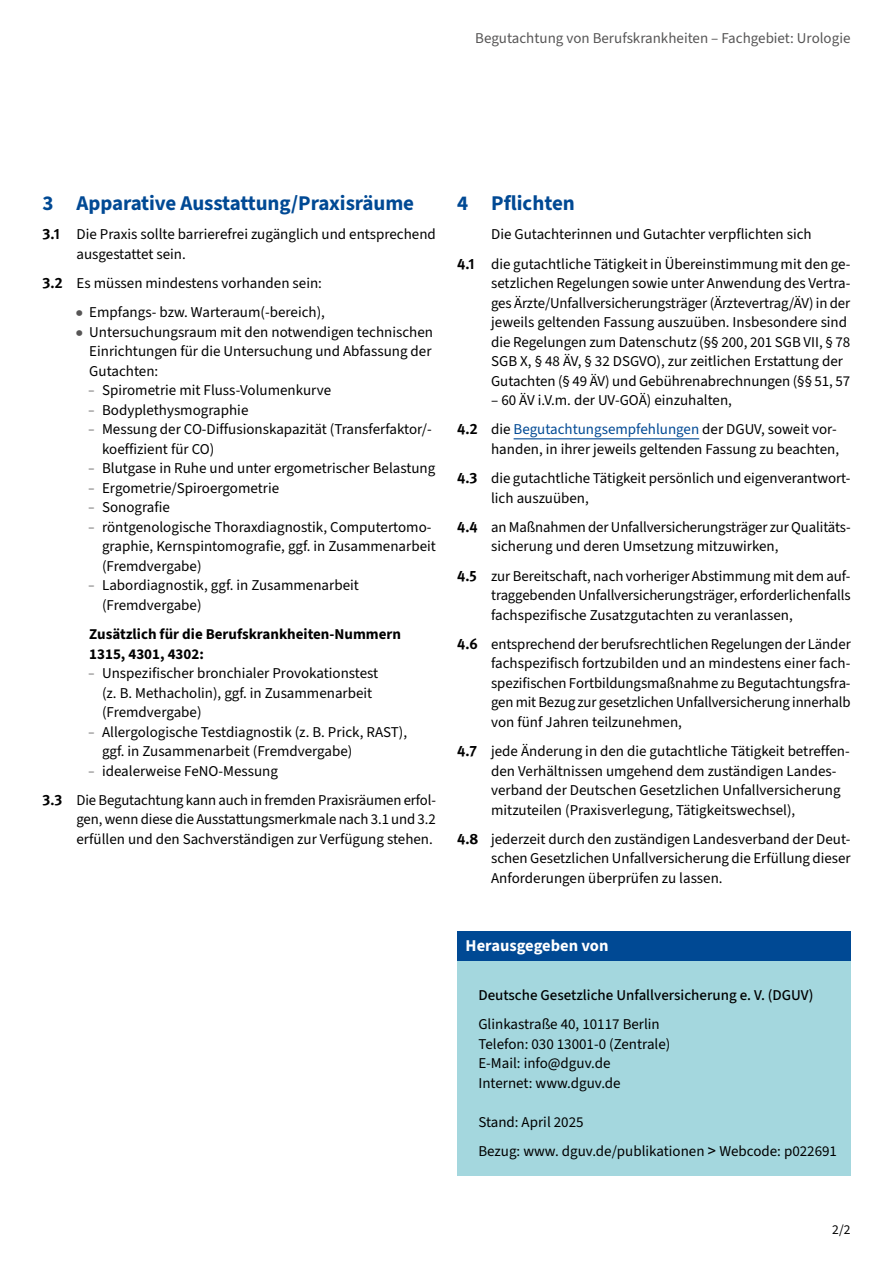
<style>
.page{position:relative;width:893px;height:1263px;background:#fff}
.page>*{position:absolute;margin:0;border:0;box-sizing:border-box;transform-origin:0 0}
._02_Überschriften_Inhalt_Zwischenüberschr{font:700 21px "Source Sans 3";letter-spacing:-.005em;color:#004994}
._01_Überschriften_Titel_S_Cover_Card_Über{font:700 16.5px "Source Sans 3";color:#fff}
._03_Fließtext_Fließtext_Sans_mit_Nummerie{font:15px/19.5px "Source Sans 3";color:#000}
._03_Fließtext_Aufzählung_Sans_10_pt_Ebene{font:15px/19.5px "Source Sans 3";color:#000}
._03_Fließtext_Aufzählung_Sans_10_pt{font:15px/19.5px "Source Sans 3";color:#000;text-align:justify}
._03_Fließtext_Adresse_10_pt{font:15px "Source Sans 3";color:#000}
.Basis_DIN_A4_-_nicht_löschen{font:15px "Source Sans 3";color:#000}
._03_Fließtext_Fließtext_Sans_10_pt{font:700 15px/19.5px "Source Sans 3";color:#000}
.t1{font:15px "Source Sans 3";color:#575656}
._03_Fließtext_Adresse_10_pt-2{font:500 15px "Source Sans 3";color:#000}
._03_Fließtext_Fließtext_Sans_10_pt-2{font:15px "Source Sans 3";color:#000}
.t2{font:13.5px "Source Sans 3";color:#000}
.s1{font-family:"DGUV Meta";font-weight:700}
.s2{font-weight:700;font-size:12px;color:#575656}
.s3{font-size:12px;color:#575656}
.s4{color:#004994}
.s5{font-family:"Arial"}
</style>
<div class="page">
<hr style="left:514px;top:438px;width:185px;height:1px;background:#004994">
<div style="left:457px;top:961px;width:393px;height:214px;background:#a4d7de"></div>
<div style="left:457px;top:932px;width:393px;height:29px;background:#004994"></div>
<p class="t1" style="left:475px;top:28px;width:377px">Begutachtung von Berufskrankheiten – Fachgebiet: Urologie</p>
<h2 class="_02_Überschriften_Inhalt_Zwischenüberschr" style="left:43px;top:189px;width:373px">3 Apparative Ausstattung/Praxisräume</h2>
<p class="_03_Fließtext_Fließtext_Sans_mit_Nummerie" style="left:77px;top:225px;width:361px;text-indent:-34px"><span class="s1">3.1</span> Die Praxis sollte barrierefrei zugänglich und entsprechend ausgestattet sein.</p>
<p class="_03_Fließtext_Fließtext_Sans_mit_Nummerie" style="left:43px;top:273px;width:281px"><span class="s1">3.2</span> Es müssen mindestens vorhanden sein:</p>
<p class="_03_Fließtext_Aufzählung_Sans_10_pt" style="left:76px;top:303px;width:251px"><span class="s2">●</span> Empfangs- bzw. Warteraum(-bereich),</p>
<p class="_03_Fließtext_Aufzählung_Sans_10_pt" style="left:89px;top:322px;width:345px;text-indent:-14px"><span class="s2">●</span> Untersuchungsraum mit den notwendigen technischen Einrichtungen für die Untersuchung und Abfassung der Gutachten:</p>
<p class="_03_Fließtext_Aufzählung_Sans_10_pt_Ebene" style="left:88px;top:381px;width:244px"><span class="s3">−</span> Spirometrie mit Fluss-Volumenkurve</p>
<p class="_03_Fließtext_Aufzählung_Sans_10_pt_Ebene" style="left:88px;top:400px;width:161px"><span class="s3">−</span> Bodyplethysmographie</p>
<p class="_03_Fließtext_Aufzählung_Sans_10_pt_Ebene" style="left:102px;top:420px;width:331px;text-indent:-14px"><span class="s3">−</span> Messung der CO-Diffusionskapazität (Transferfaktor/- koeffizient für CO)</p>
<p class="_03_Fließtext_Aufzählung_Sans_10_pt_Ebene" style="left:88px;top:459px;width:348px"><span class="s3">−</span> Blutgase in Ruhe und unter ergometrischer Belastung</p>
<p class="_03_Fließtext_Aufzählung_Sans_10_pt_Ebene" style="left:88px;top:478px;width:192px"><span class="s3">−</span> Ergometrie/Spiroergometrie</p>
<p class="_03_Fließtext_Aufzählung_Sans_10_pt_Ebene" style="left:88px;top:498px;width:83px"><span class="s3">−</span> Sonografie</p>
<p class="_03_Fließtext_Aufzählung_Sans_10_pt_Ebene" style="left:102px;top:517px;width:335px;text-indent:-14px"><span class="s3">−</span> röntgenologische Thoraxdiagnostik, Computertomo&shy;graphie, Kernspintomografie, ggf. in Zusammenarbeit (Fremdvergabe)</p>
<p class="_03_Fließtext_Aufzählung_Sans_10_pt_Ebene" style="left:102px;top:576px;width:258px;text-indent:-14px"><span class="s3">−</span> Labordiagnostik, ggf. in Zusammenarbeit (Fremdvergabe)</p>
<p class="_03_Fließtext_Fließtext_Sans_10_pt" style="left:89px;top:624px;width:313px">Zusätzlich für die Berufskrankheiten-Nummern<br>1315, 4301, 4302:</p>
<p class="_03_Fließtext_Aufzählung_Sans_10_pt_Ebene" style="left:102px;top:663px;width:278px;text-indent:-14px"><span class="s3">−</span> Unspezifischer bronchialer Provokationstest (z. B. Methacholin), ggf. in Zusammenarbeit (Fremdvergabe)</p>
<p class="_03_Fließtext_Aufzählung_Sans_10_pt_Ebene" style="left:102px;top:722px;width:307px;text-indent:-14px"><span class="s3">−</span> Allergologische Testdiagnostik (z. B. Prick, RAST), ggf. in Zusammenarbeit (Fremdvergabe)</p>
<p class="_03_Fließtext_Aufzählung_Sans_10_pt_Ebene" style="left:88px;top:761px;width:191px"><span class="s3">−</span> idealerweise FeNO-Messung</p>
<p class="_03_Fließtext_Fließtext_Sans_mit_Nummerie" style="left:77px;top:790px;width:361px;text-align:justify;text-indent:-34px"><span class="s1">3.3</span> Die Begutachtung kann auch in fremden Praxisräumen erfol&shy;gen, wenn diese die Ausstattungsmerkmale nach 3.1 und 3.2 erfüllen und den Sachverständigen zur Verfügung stehen.</p>
<h2 class="_02_Überschriften_Inhalt_Zwischenüberschr" style="left:457px;top:189px;width:119px">4 Pflichten</h2>
<p class="_03_Fließtext_Fließtext_Sans_10_pt-2" style="left:491px;top:225px;width:322px">Die Gutachterinnen und Gutachter verpflichten sich</p>
<p class="_03_Fließtext_Fließtext_Sans_mit_Nummerie" style="left:491px;top:254px;width:361px;text-indent:-34px"><span class="s1">4.1</span> die gutachtliche Tätigkeit in Übereinstimmung mit den ge&shy;setzlichen Regelungen sowie unter Anwendung des Vertra&shy;ges Ärzte/Unfallversicherungsträger (Ärztevertrag/ÄV) in der jeweils geltenden Fassung auszuüben. Insbesondere sind die Regelungen zum Datenschutz (§§ 200, 201 SGB VII, § 78<br>SGB X, § 48 ÄV, § 32 DSGVO), zur zeitlichen Erstattung der Gutachten (§ 49 ÄV) und Gebührenabrechnungen (§§ 51, 57</p>
<p class="_03_Fließtext_Fließtext_Sans_mit_Nummerie" style="left:491px;top:390px;width:242px">– 60 ÄV i.V.m. der UV-GOÄ) einzuhalten,</p>
<p class="_03_Fließtext_Fließtext_Sans_mit_Nummerie" style="left:457px;top:420px;width:384px;text-align:right"><span class="s1">4.2</span> die <span class="s4">Begutachtungsempfehlungen</span> der DGUV, soweit vor&shy;handen, in ihrer jeweils geltenden Fassung zu beachten,</p>
<p class="_03_Fließtext_Fließtext_Sans_mit_Nummerie" style="left:491px;top:468px;width:361px;text-indent:-34px"><span class="s1">4.3</span> die gutachtliche Tätigkeit persönlich und eigenverantwort&shy;lich auszuüben,</p>
<p class="_03_Fließtext_Fließtext_Sans_mit_Nummerie" style="left:491px;top:517px;width:361px;text-indent:-34px"><span class="s1">4.4</span> an Maßnahmen der Unfallversicherungsträger zur Qualitäts&shy;sicherung und deren Umsetzung mitzuwirken,</p>
<p class="_03_Fließtext_Fließtext_Sans_mit_Nummerie" style="left:491px;top:566px;width:361px;text-align:justify;text-indent:-34px"><span class="s1">4.5</span> zur Bereitschaft, nach vorheriger Abstimmung mit dem auf&shy;traggebenden Unfallversicherungsträger, erforderlichenfalls fachspezifische Zusatzgutachten zu veranlassen,</p>
<p class="_03_Fließtext_Fließtext_Sans_mit_Nummerie" style="left:491px;top:634px;width:361px;text-align:justify;text-indent:-34px"><span class="s1">4.6</span> entsprechend der berufsrechtlichen Regelungen der Länder fachspezifisch fortzubilden und an mindestens einer fach&shy;spezifischen Fortbildungsmaßnahme zu Begutachtungsfra&shy;gen mit Bezug zur gesetzlichen Unfallversicherung innerhalb von fünf Jahren teilzunehmen,</p>
<p class="_03_Fließtext_Fließtext_Sans_mit_Nummerie" style="left:491px;top:741px;width:360px;text-indent:-34px"><span class="s1">4.7</span> jede Änderung in den die gutachtliche Tätigkeit betreffen&shy;den Verhältnissen umgehend dem zuständigen Landes&shy;verband der Deutschen Gesetzlichen Unfallversicherung mitzuteilen (Praxisverlegung, Tätigkeitswechsel),</p>
<p class="_03_Fließtext_Fließtext_Sans_mit_Nummerie" style="left:491px;top:829px;width:361px;text-align:justify;text-indent:-34px"><span class="s1">4.8</span> jederzeit durch den zuständigen Landesverband der Deut&shy;schen Gesetzlichen Unfallversicherung die Erfüllung dieser Anforderungen überprüfen zu lassen.</p>
<h1 class="_01_Überschriften_Titel_S_Cover_Card_Über" style="left:466px;top:935px;width:144px">Herausgegeben von</h1>
<p class="_03_Fließtext_Adresse_10_pt-2" style="left:478px;top:985px;width:337px">Deutsche Gesetzliche Unfallversicherung e. V. (DGUV)</p>
<p class="_03_Fließtext_Adresse_10_pt" style="left:478px;top:1015px;width:183px">Glinkastraße 40, 10117 Berlin</p>
<p class="_03_Fließtext_Adresse_10_pt" style="left:478px;top:1034px;width:194px">Telefon: 030 13001-0 (Zentrale)</p>
<p class="_03_Fließtext_Adresse_10_pt" style="left:478px;top:1054px;width:134px">E-Mail: info@dguv.de</p>
<p class="_03_Fließtext_Adresse_10_pt" style="left:478px;top:1073px;width:144px">Internet: www.dguv.de</p>
<p class="Basis_DIN_A4_-_nicht_löschen" style="left:478px;top:1112px;width:107px">Stand: April 2025</p>
<p class="Basis_DIN_A4_-_nicht_löschen" style="left:478px;top:1141px;width:360px">Bezug: www. dguv.de/publikationen <span class="s5">&gt;</span> Webcode: p022691</p>
<p class="t2" style="left:832px;top:1221px;width:20px">2/2</p>
</div>
